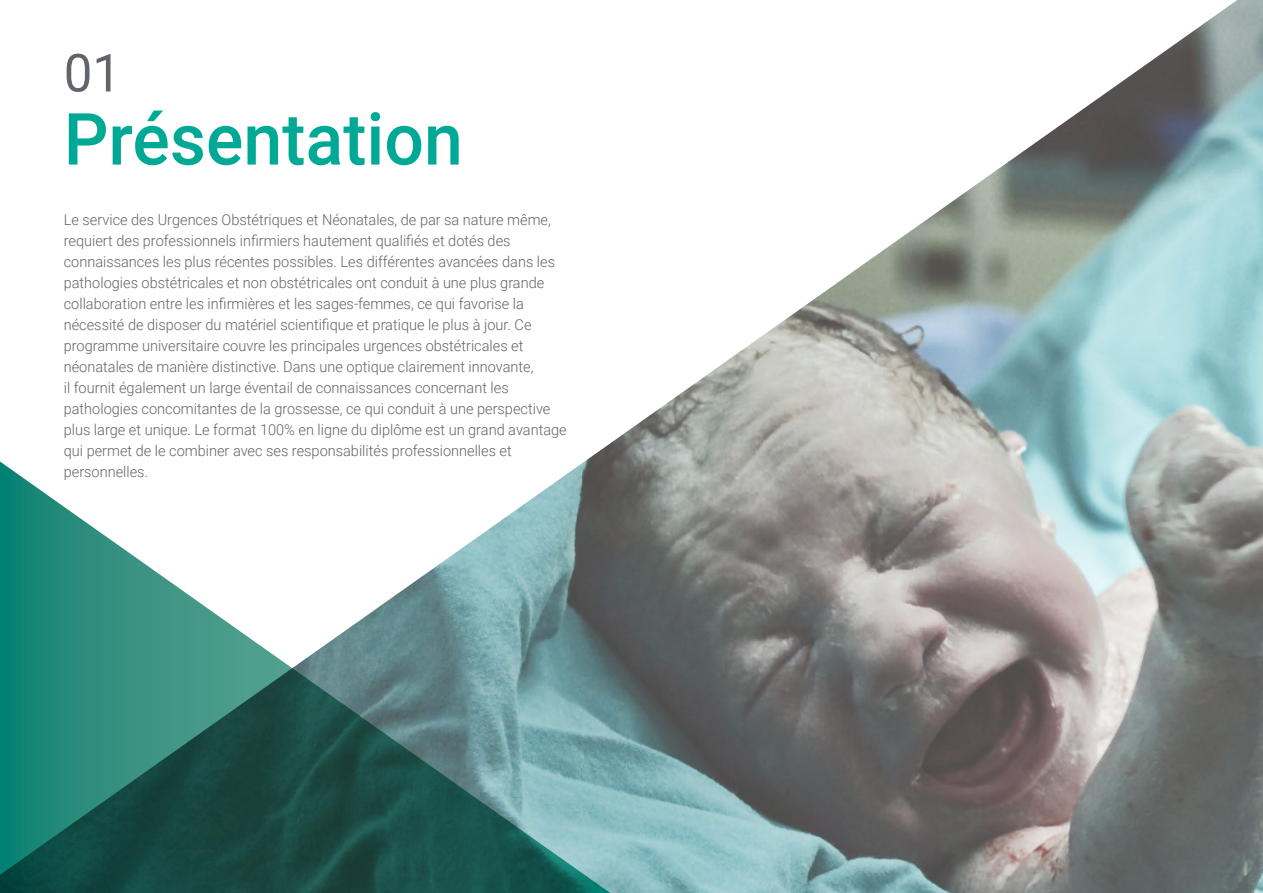
<style>
.page{position:relative;width:1263px;height:893px;background:#fff}
.page>*{position:absolute;margin:0;border:0;box-sizing:border-box;transform-origin:0 0}
.t1{font:500 72px "Roboto";color:#00a996}
.t2{font:52.5px "Roboto";color:#61646a}
.t3{font:300 15px/21px "Roboto";color:#61646a}
</style>
<div class="page">
<img style="left:606px;top:0;width:657px;height:893px">
<svg style="left:0;top:446px;width:640px;height:447px"></svg>
<h2 class="t2" style="left:64px;top:36px;width:59px">01</h2>
<h1 class="t1" style="left:64px;top:89px;width:401px">Présentation</h1>
<p class="t3" style="left:64px;top:209px;width:504px">Le service des Urgences Obstétriques et Néonatales, de par sa nature même, requiert des professionnels infirmiers hautement qualifiés et dotés des connaissances les plus récentes possibles. Les différentes avancées dans les pathologies obstétricales et non obstétricales ont conduit à une plus grande collaboration entre les infirmières et les sages-femmes, ce qui favorise la nécessité de disposer du matériel scientifique et pratique le plus à jour. Ce programme universitaire couvre les principales urgences obstétricales et néonatales de manière distinctive. Dans une optique clairement innovante,<br>il fournit également un large éventail de connaissances concernant les pathologies concomitantes de la grossesse, ce qui conduit à une perspective plus large et unique. Le format 100% en ligne du diplôme est un grand avantage qui permet de le combiner avec ses responsabilités professionnelles et personnelles.</p>
</div>
